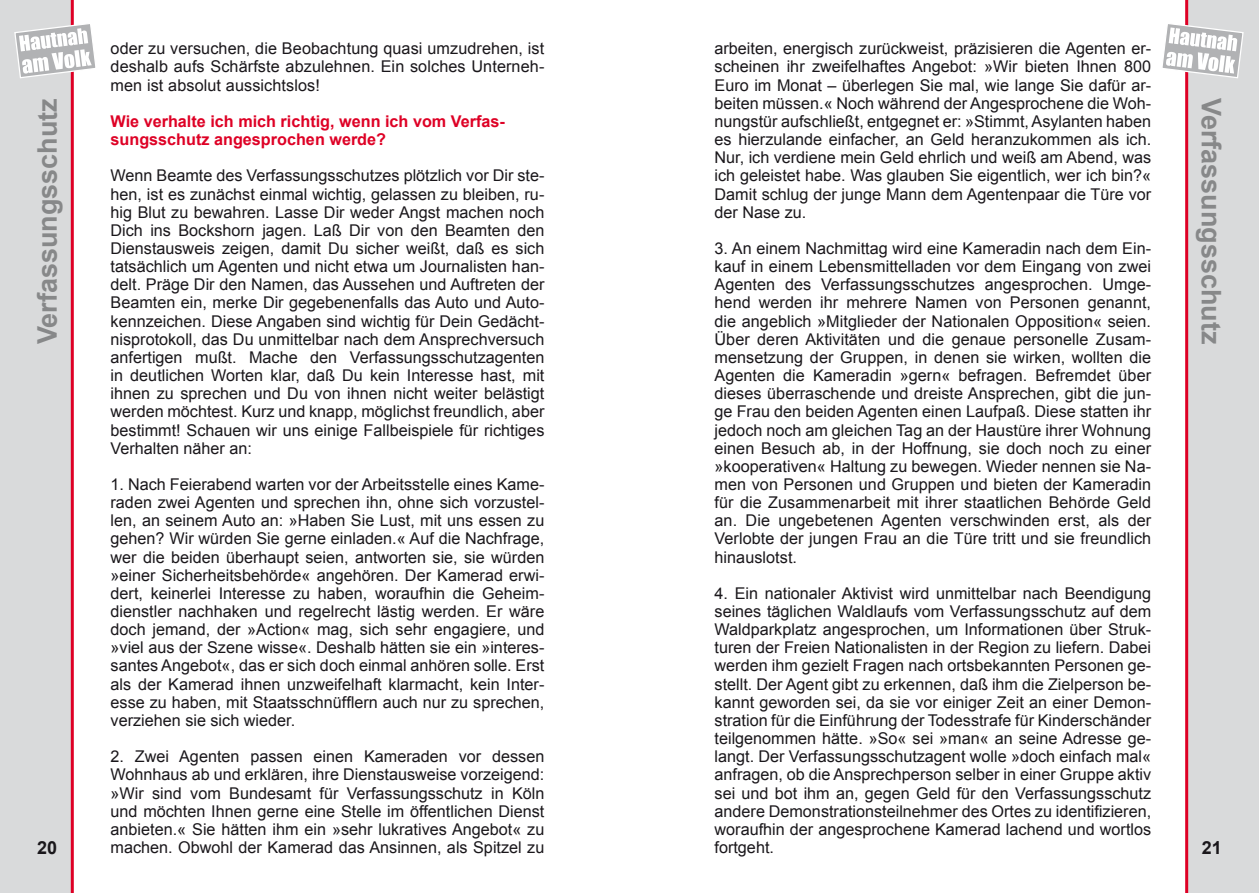
<style>
.page{position:relative;width:1259px;height:893px;background:#fff}
.page>*{position:absolute;margin:0;border:0;box-sizing:border-box;transform-origin:0 0}
.t1{font:700 27px "Arial";color:#878889}
.t2{font:700 18px "Arial";color:#1a171b}
.t3{font:16.2px/18.1px "Arial";color:#1a171b;text-align:justify}
.t4{font:700 16.2px/18.1px "Arial";color:#de0025}
</style>
<div class="page">
<div style="left:0;top:0;width:74px;height:893px;background:#d9dadb"></div>
<svg style="left:14px;top:22px;width:82px;height:57px"></svg>
<div style="left:1185px;top:0;width:74px;height:893px;background:#d9dadb"></div>
<svg style="left:1162px;top:22px;width:82px;height:57px"></svg>
<p class="t3" style="left:714px;top:40px;width:438px">arbeiten, energisch zurückweist, präzisieren die Agenten er&shy;scheinen ihr zweifelhaftes Angebot: »Wir bieten Ihnen 800<br>Euro im Monat – überlegen Sie mal, wie lange Sie dafür ar&shy;beiten müssen.« Noch während der Angesprochene die Woh&shy;nungstür aufschließt, entgegnet er: »Stimmt, Asylanten haben es hierzulande einfacher, an Geld heranzukommen als ich.<br>Nur, ich verdiene mein Geld ehrlich und weiß am Abend, was ich geleistet habe. Was glauben Sie eigentlich, wer ich bin?« Damit schlug der junge Mann dem Agentenpaar die Türe vor der Nase zu.</p>
<p class="t3" style="left:714px;top:239px;width:438px">3. An einem Nachmittag wird eine Kameradin nach dem Ein&shy;kauf in einem Lebensmittelladen vor dem Eingang von zwei Agenten des Verfassungsschutzes angesprochen. Umge&shy;hend werden ihr mehrere Namen von Personen genannt, die angeblich »Mitglieder der Nationalen Opposition« seien.<br>Über deren Aktivitäten und die genaue personelle Zusam&shy;mensetzung der Gruppen, in denen sie wirken, wollten die Agenten die Kameradin »gern« befragen. Befremdet über dieses überraschende und dreiste Ansprechen, gibt die jun&shy;ge Frau den beiden Agenten einen Laufpaß. Diese statten ihr jedoch noch am gleichen Tag an der Haustüre ihrer Wohnung einen Besuch ab, in der Hoffnung, sie doch noch zu einer »kooperativen« Haltung zu bewegen. Wieder nennen sie Na&shy;men von Personen und Gruppen und bieten der Kameradin für die Zusammenarbeit mit ihrer staatlichen Behörde Geld an. Die ungebetenen Agenten verschwinden erst, als der Verlobte der jungen Frau an die Türe tritt und sie freundlich hinauslotst.</p>
<p class="t3" style="left:714px;top:584px;width:438px">4. Ein nationaler Aktivist wird unmittelbar nach Beendigung seines täglichen Waldlaufs vom Verfassungsschutz auf dem Waldparkplatz angesprochen, um Informationen über Struk&shy;turen der Freien Nationalisten in der Region zu liefern. Dabei werden ihm gezielt Fragen nach ortsbekannten Personen ge&shy;stellt. Der Agent gibt zu erkennen, daß ihm die Zielperson be&shy;kannt geworden sei, da sie vor einiger Zeit an einer Demon&shy;stration für die Einführung der Todesstrafe für Kinderschänder teilgenommen hätte. »So« sei »man« an seine Adresse ge&shy;langt. Der Verfassungsschutzagent wolle »doch einfach mal« anfragen, ob die Ansprechperson selber in einer Gruppe aktiv sei und bot ihm an, gegen Geld für den Verfassungsschutz andere Demonstrationsteilnehmer des Ortes zu identifizieren, woraufhin der angesprochene Kamerad lachend und wortlos fortgeht.</p>
<p class="t3" style="left:111px;top:40px;width:435px">oder zu versuchen, die Beobachtung quasi umzudrehen, ist deshalb aufs Schärfste abzulehnen. Ein solches Unterneh&shy;men ist absolut aussichtslos!</p>
<p class="t4" style="left:111px;top:113px;width:396px">Wie verhalte ich mich richtig, wenn ich vom Verfas&shy;sungsschutz angesprochen werde?</p>
<p class="t3" style="left:111px;top:167px;width:435px">Wenn Beamte des Verfassungsschutzes plötzlich vor Dir ste&shy;hen, ist es zunächst einmal wichtig, gelassen zu bleiben, ru&shy;hig Blut zu bewahren. Lasse Dir weder Angst machen noch Dich ins Bockshorn jagen. Laß Dir von den Beamten den Dienstausweis zeigen, damit Du sicher weißt, daß es sich tatsächlich um Agenten und nicht etwa um Journalisten han&shy;delt. Präge Dir den Namen, das Aussehen und Auftreten der Beamten ein, merke Dir gegebenenfalls das Auto und Auto&shy;kennzeichen. Diese Angaben sind wichtig für Dein Gedächt&shy;nisprotokoll, das Du unmittelbar nach dem Ansprechversuch anfertigen mußt. Mache den Verfassungsschutzagenten in deutlichen Worten klar, daß Du kein Interesse hast, mit ihnen zu sprechen und Du von ihnen nicht weiter belästigt werden möchtest. Kurz und knapp, möglichst freundlich, aber bestimmt! Schauen wir uns einige Fallbeispiele für richtiges Verhalten näher an:</p>
<p class="t3" style="left:111px;top:475px;width:435px">1. Nach Feierabend warten vor der Arbeitsstelle eines Kame&shy;raden zwei Agenten und sprechen ihn, ohne sich vorzustel&shy;len, an seinem Auto an: »Haben Sie Lust, mit uns essen zu gehen? Wir würden Sie gerne einladen.« Auf die Nachfrage, wer die beiden überhaupt seien, antworten sie, sie würden »einer Sicherheitsbehörde« angehören. Der Kamerad erwi&shy;dert, keinerlei Interesse zu haben, woraufhin die Geheim&shy;dienstler nachhaken und regelrecht lästig werden. Er wäre doch jemand, der »Action« mag, sich sehr engagiere, und »viel aus der Szene wisse«. Deshalb hätten sie ein »interes&shy;santes Angebot«, das er sich doch einmal anhören solle. Erst als der Kamerad ihnen unzweifelhaft klarmacht, kein Inter&shy;esse zu haben, mit Staatsschnüfflern auch nur zu sprechen, verziehen sie sich wieder.</p>
<p class="t3" style="left:111px;top:748px;width:435px">2. Zwei Agenten passen einen Kameraden vor dessen Wohnhaus ab und erklären, ihre Dienstausweise vorzeigend: »Wir sind vom Bundesamt für Verfassungsschutz in Köln und möchten Ihnen gerne eine Stelle im öffentlichen Dienst anbieten.« Sie hätten ihm ein »sehr lukratives Angebot« zu machen. Obwohl der Kamerad das Ansinnen, als Spitzel zu</p>
<h1 class="t1" style="left:29px;top:344px;width:248px;rotate:-90deg">Verfassungsschutz</h1>
<h1 class="t1" style="left:1229px;top:98px;width:248px;rotate:90deg">Verfassungsschutz</h1>
<p class="t2" style="left:37px;top:836px;width:22px">20</p>
<p class="t2" style="left:1201px;top:836px;width:22px">21</p>
</div>
